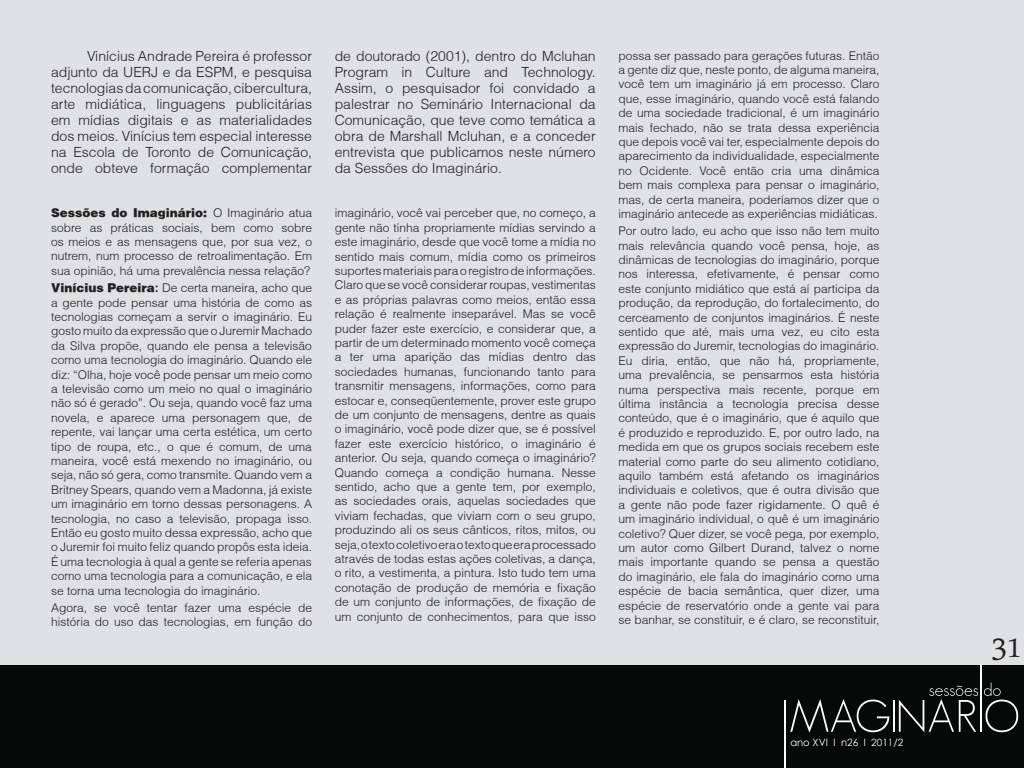
<style>
.page{position:relative;width:1024px;height:768px;background:#fff}
.page>*{position:absolute;margin:0;border:0;box-sizing:border-box;transform-origin:0 0}
.t1{font:45px "Daun Penh";color:#231f20}
.Estilo_de_parágrafo{font:300 14px/16px "Helvetica";color:#231f20;text-align:justify}
.Estilo_de_parágrafo-2{font:300 12px/14.4px "Helvetica";color:#231f20;text-align:justify}
.t2{font:10px "Century Gothic";color:#fff}
.s1{font-weight:900}
.s2{font-family:"Arial";font-weight:700}
</style>
<div class="page">
<div style="left:0;top:0;width:1024px;height:673px;background:#e0e1e3"></div>
<div style="left:0;top:666px;width:1024px;height:102px;background:#070808"></div>
<hr style="left:784px;top:700px;width:2px;height:68px;background:#fff">
<svg style="left:790px;top:699px;width:99px;height:34px"></svg>
<hr style="left:893px;top:700px;width:2px;height:32px;background:#fff">
<hr style="left:980px;top:665px;width:2px;height:67px;background:#fff">
<svg style="left:899px;top:686px;width:79px;height:46px"></svg>
<svg style="left:984px;top:683px;width:34px;height:49px"></svg>
<p class="Estilo_de_parágrafo" style="left:51px;top:48px;width:263px;text-indent:36px">Vinícius Andrade Pereira é professor adjunto da UERJ e da ESPM, e pesquisa tecnologias da comunicação, cibercultura, arte midiática, linguagens publicitárias em mídias digitais e as materialidades dos meios. Vinícius tem especial interesse na Escola de Toronto de Comunicação, onde obteve formação complementar</p>
<p class="Estilo_de_parágrafo" style="left:335px;top:48px;width:263px">de doutorado (2001), dentro do Mcluhan Program in Culture and Technology.<br>Assim, o pesquisador foi convidado a palestrar no Seminário Internacional da Comunicação, que teve como temática a obra de Marshall Mcluhan, e a conceder entrevista que publicamos neste número da Sessões do Imaginário.</p>
<p class="Estilo_de_parágrafo-2" style="left:51px;top:206px;width:263px"><span class="s1">Sessões do Imaginário:</span> O Imaginário atua sobre as práticas sociais, bem como sobre os meios e as mensagens que, por sua vez, o nutrem, num processo de retroalimentação. Em sua opinião, há uma prevalência nessa relação?</p>
<p class="Estilo_de_parágrafo-2" style="left:51px;top:281px;width:263px"><span class="s1">Vinícius Pereira</span><span class="s2">:</span> De certa maneira, acho que a gente pode pensar uma história de como as tecnologias começam a servir o imaginário. Eu gosto muito da expressão que o Juremir Machado da Silva propõe, quando ele pensa a televisão como uma tecnologia do imaginário. Quando ele diz: “Olha, hoje você pode pensar um meio como a televisão como um meio no qual o imaginário não só é gerado”. Ou seja, quando você faz uma novela, e aparece uma personagem que, de repente, vai lançar uma certa estética, um certo tipo de roupa, etc., o que é comum, de uma maneira, você está mexendo no imaginário, ou seja, não só gera, como transmite. Quando vem a Britney Spears, quando vem a Madonna, já existe um imaginário em torno dessas personagens. A tecnologia, no caso a televisão, propaga isso.<br>Então eu gosto muito dessa expressão, acho que o Juremir foi muito feliz quando propôs esta ideia.<br>É uma tecnologia à qual a gente se referia apenas como uma tecnologia para a comunicação, e ela se torna uma tecnologia do imaginário.</p>
<p class="Estilo_de_parágrafo-2" style="left:51px;top:600px;width:263px">Agora, se você tentar fazer uma espécie de história do uso das tecnologias, em função do</p>
<p class="Estilo_de_parágrafo-2" style="left:335px;top:206px;width:263px">imaginário, você vai perceber que, no começo, a gente não tinha propriamente mídias servindo a este imaginário, desde que você tome a mídia no sentido mais comum, mídia como os primeiros suportes materiais para o registro de informações.<br>Claro que se você considerar roupas, vestimentas e as próprias palavras como meios, então essa relação é realmente inseparável. Mas se você puder fazer este exercício, e considerar que, a partir de um determinado momento você começa a ter uma aparição das mídias dentro das sociedades humanas, funcionando tanto para transmitir mensagens, informações, como para estocar e, conseqüentemente, prover este grupo de um conjunto de mensagens, dentre as quais o imaginário, você pode dizer que, se é possível fazer este exercício histórico, o imaginário é anterior. Ou seja, quando começa o imaginário?<br>Quando começa a condição humana. Nesse sentido, acho que a gente tem, por exemplo, as sociedades orais, aquelas sociedades que viviam fechadas, que viviam com o seu grupo, produzindo ali os seus cânticos, ritos, mitos, ou seja, o texto coletivo era o texto que era processado através de todas estas ações coletivas, a dança, o rito, a vestimenta, a pintura. Isto tudo tem uma conotação de produção de memória e fixação de um conjunto de informações, de fixação de um conjunto de conhecimentos, para que isso</p>
<p class="Estilo_de_parágrafo-2" style="left:618px;top:48px;width:263px">possa ser passado para gerações futuras. Então a gente diz que, neste ponto, de alguma maneira, você tem um imaginário já em processo. Claro que, esse imaginário, quando você está falando de uma sociedade tradicional, é um imaginário mais fechado, não se trata dessa experiência que depois você vai ter, especialmente depois do aparecimento da individualidade, especialmente no Ocidente. Você então cria uma dinâmica bem mais complexa para pensar o imaginário, mas, de certa maneira, poderíamos dizer que o imaginário antecede as experiências midiáticas.</p>
<p class="Estilo_de_parágrafo-2" style="left:618px;top:224px;width:263px">Por outro lado, eu acho que isso não tem muito mais relevância quando você pensa, hoje, as dinâmicas de tecnologias do imaginário, porque nos interessa, efetivamente, é pensar como este conjunto midiático que está aí participa da produção, da reprodução, do fortalecimento, do cerceamento de conjuntos imaginários. É neste sentido que até, mais uma vez, eu cito esta expressão do Juremir, tecnologias do imaginário.<br>Eu diria, então, que não há, propriamente, uma prevalência, se pensarmos esta história numa perspectiva mais recente, porque em última instância a tecnologia precisa desse conteúdo, que é o imaginário, que é aquilo que é produzido e reproduzido. E, por outro lado, na medida em que os grupos sociais recebem este material como parte do seu alimento cotidiano, aquilo também está afetando os imaginários individuais e coletivos, que é outra divisão que a gente não pode fazer rigidamente. O quê é um imaginário individual, o quê é um imaginário coletivo? Quer dizer, se você pega, por exemplo, um autor como Gilbert Durand, talvez o nome mais importante quando se pensa a questão do imaginário, ele fala do imaginário como uma espécie de bacia semântica, quer dizer, uma espécie de reservatório onde a gente vai para se banhar, se constituir, e é claro, se reconstituir,</p>
<p class="t2" style="left:790px;top:735px;width:114px">ano XVI l n26 l 2011/2</p>
<p class="t1" style="left:992px;top:616px;width:31px">31</p>
</div>
